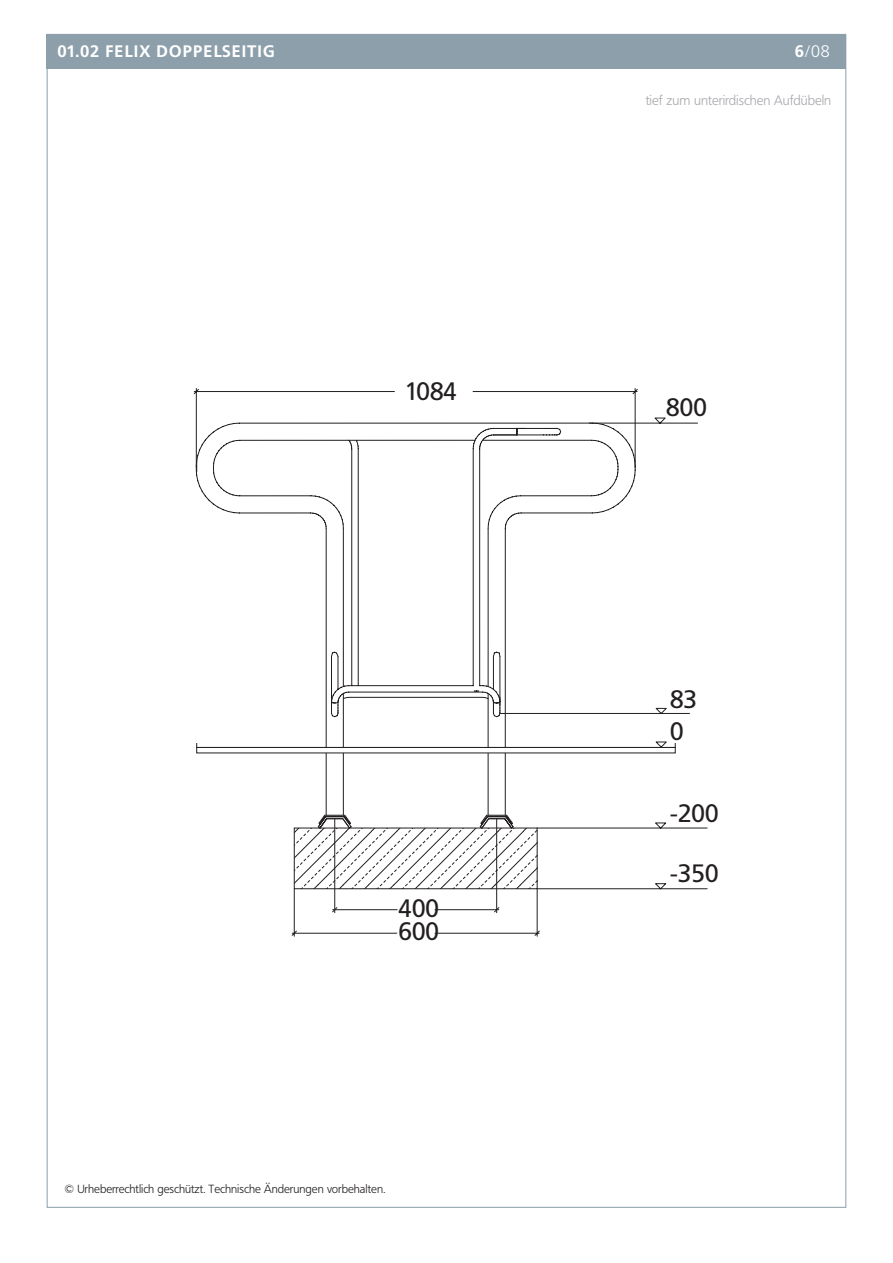
<style>
.page{position:relative;width:893px;height:1263px;background:#fff}
.page>*{position:absolute;margin:0;border:0;box-sizing:border-box;transform-origin:0 0}
.t1{font:25.05px/32px "Frutiger BQ";color:#231f20}
.t2{font:700 16.5px "Frutiger BQ";letter-spacing:.07em;color:#fff}
.t3{font:300 16.5px "Frutiger BQ";color:#fff}
.t4{font:300 13.5px "Frutiger BQ";color:#a8a9ad}
.t5{font:300 11.7px "Frutiger BQ";color:#231f20}
.s1{font-weight:700}
</style>
<div class="page">
<div style="left:47px;top:34px;width:799px;height:1174px;background:#fff;border:1px solid #8c9faa"></div>
<div style="left:47px;top:34px;width:799px;height:34px;background:#8c9faa"></div>
<svg style="left:194px;top:388px;width:443px;height:502px"></svg>
<svg style="left:292px;top:753px;width:247px;height:183px"></svg>
<hr style="left:488px;top:751px;width:1px;height:64px;background:#231f20">
<hr style="left:505px;top:751px;width:1px;height:64px;background:#231f20">
<svg style="left:196px;top:423px;width:439px;height:324px"></svg>
<hr style="left:343px;top:751px;width:1px;height:64px;background:#231f20">
<hr style="left:343px;top:693px;width:1px;height:54px;background:#231f20">
<hr style="left:326px;top:529px;width:1px;height:218px;background:#231f20">
<hr style="left:326px;top:751px;width:1px;height:64px;background:#231f20">
<svg style="left:331px;top:428px;width:230px;height:289px"></svg>
<svg style="left:318px;top:815px;width:195px;height:13px"></svg>
<svg style="left:196px;top:457px;width:1px;height:22px"></svg>
<svg style="left:294px;top:828px;width:243px;height:61px"></svg>
<svg style="left:197px;top:747px;width:478px;height:6px"></svg>
<h2 class="t2" style="left:57px;top:42px;width:219px">01.02 FELIX DOPPELSEITIG</h2>
<h2 class="t3" style="left:795px;top:42px;width:37px"><span class="s1">6</span>/08</h2>
<h1 class="t1" style="left:405px;top:376px;width:54px">1084</h1>
<h1 class="t1" style="left:399px;top:897px;width:42px;line-height:23.2px">400<br>600</h1>
<p class="t5" style="left:64px;top:1182px;width:322px">© Urheberrechtlich geschützt. Technische Änderungen vorbehalten.</p>
<p class="t4" style="left:646px;top:92px;width:187px">tief zum unterirdischen Aufdübeln</p>
<h1 class="t1" style="left:666px;top:391px;width:42px">800</h1>
<h1 class="t1" style="left:670px;top:683px;width:29px">83<br>0</h1>
<h1 class="t1" style="left:670px;top:798px;width:50px">-200</h1>
<h1 class="t1" style="left:670px;top:857px;width:50px">-350</h1>
</div>
